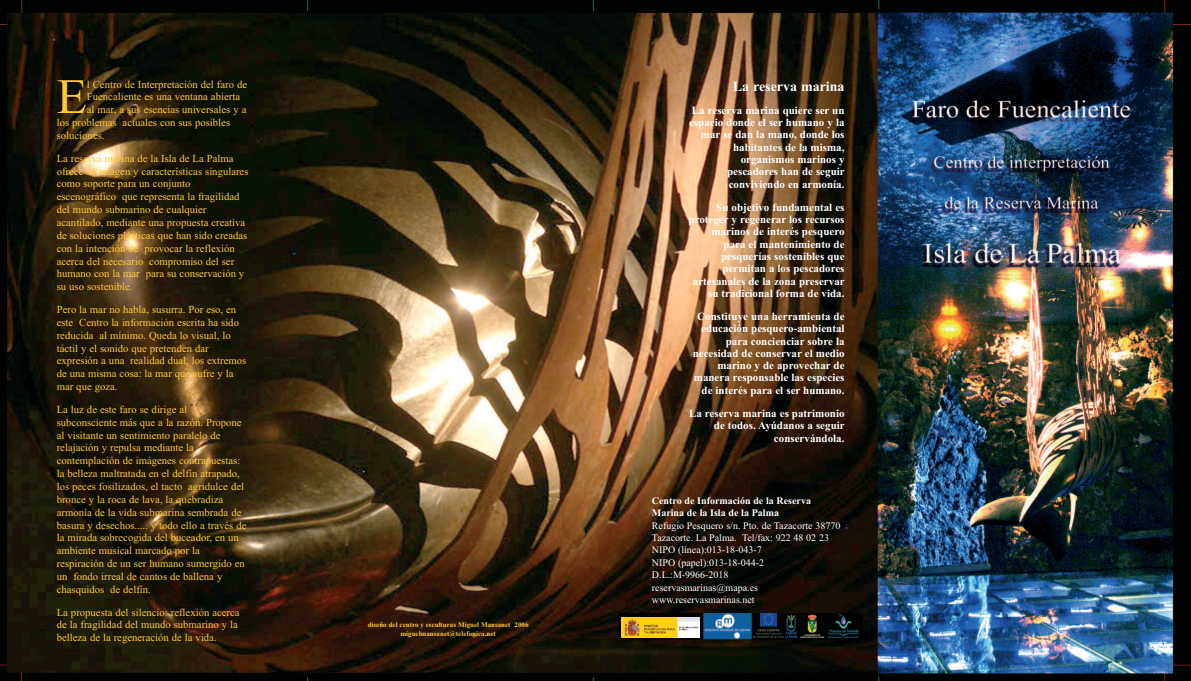
<style>
.page{position:relative;width:1191px;height:681px;background:#fff}
.page>*{position:absolute;margin:0;border:0;box-sizing:border-box;transform-origin:0 0}
.t1{font:49.4px "Times New Roman";color:#ffc938}
.t2{font:700 14px "Times New Roman";color:#fff}
.t3{font:700 11px/12.3px "Times New Roman";color:#fff;text-align:right}
.t4{font:10.7px/12.8px "Times New Roman";color:#ffc938}
.t5{font:10px/12.4px "Times New Roman";color:#fff}
.t6{font:700 10px/12.4px "Times New Roman";color:#fff}
.t7{font:700 7px/8.4px "Times New Roman";color:#ffc938;text-align:center}
</style>
<div class="page">
<img style="left:0;top:0;width:1191px;height:680px">
<img style="left:702px;top:613px;width:159px;height:26px">
<svg style="left:619px;top:613px;width:83px;height:26px"></svg>
<img style="left:621px;top:617px;width:78px;height:20px">
<h1 class="t1" style="left:57px;top:67px;width:32px">E</h1>
<p class="t4" style="left:87px;top:77px;width:162px">l Centro de Interpretación del faro de</p>
<p class="t4" style="left:87px;top:90px;width:155px">Fuencaliente es una ventana abierta</p>
<p class="t4" style="left:87px;top:103px;width:161px">al mar, a sus esencias universales y a</p>
<p class="t4" style="left:57px;top:116px;width:175px">los problemas actuales con sus posibles</p>
<p class="t4" style="left:57px;top:129px;width:49px">soluciones.</p>
<p class="t4" style="left:57px;top:151px;width:193px">La reserva marina de la Isla de La Palma ofrece su imagen y características singulares como soporte para un conjunto escenográfico que representa la fragilidad del mundo submarino de cualquier acantilado, mediante una propuesta creativa de soluciones plásticas que han sido creadas con la intención de provocar la reflexión acerca del necesario compromiso del ser humano con la mar para su conservación y su uso sostenible.</p>
<p class="t4" style="left:57px;top:303px;width:191px">Pero la mar no habla, susurra. Por eso, en este Centro la información escrita ha sido reducida al mínimo. Queda lo visual, lo táctil y el sonido que pretenden dar expresión a una realidad dual, los extremos de una misma cosa: la mar que sufre y la mar que goza.</p>
<p class="t4" style="left:57px;top:402px;width:191px">La luz de este faro se dirige al subconsciente más que a la razón. Propone al visitante un sentimiento paralelo de relajación y repulsa mediante la contemplación de imágenes contrapuestas: la belleza maltratada en el delfín atrapado, los peces fosilizados, el tacto agridulce del bronce y la roca de lava, la quebradiza armonía de la vida submarina sembrada de basura y desechos..... y todo ello a través de la mirada sobrecogida del buceador, en un ambiente musical marcado por la respiración de un ser humano sumergido en un fondo irreal de cantos de ballena y chasquidos de delfín.</p>
<p class="t4" style="left:57px;top:605px;width:184px">La propuesta del silencio: reflexión acerca de la fragilidad del mundo submarino y la belleza de la regeneración de la vida.</p>
<p class="t7" style="left:368px;top:620px;width:162px">diseño del centro y esculturas Miguel Mansanet 2006 miguelmansanet@telefonica.net</p>
<h2 class="t2" style="left:733px;top:77px;width:113px">La reserva marina</h2>
<p class="t3" style="left:689px;top:104px;width:157px">La reserva marina quiere ser un espacio donde el ser humano y la mar se dan la mano, donde los habitantes de la misma, organismos marinos y pescadores han de seguir conviviendo en armonía.</p>
<p class="t3" style="left:688px;top:200px;width:158px">Su objetivo fundamental es proteger y regenerar los recursos marinos de interés pesquero para el mantenimiento de pesquerías sostenibles que permitan a los pescadores artesanales de la zona preservar su tradicional forma de vida.</p>
<p class="t3" style="left:692px;top:310px;width:153px">Constituye una herramienta de educación pesquero-ambiental para concienciar sobre la necesidad de conservar el medio marino y de aprovechar de manera responsable las especies de interés para el ser humano.</p>
<p class="t3" style="left:689px;top:407px;width:157px">La reserva marina es patrimonio de todos. Ayúdanos a seguir conservándola.</p>
<p class="t6" style="left:652px;top:494px;width:161px">Centro de Información de la Reserva<br>Marina de la Isla de la Palma</p>
<p class="t5" style="left:652px;top:518px;width:190px">Refugio Pesquero s/n. Pto. de Tazacorte 38770<br>Tazacorte. La Palma. Tel/fax: 922 48 02 23<br>NIPO (línea):013-18-043-7<br>NIPO (papel):013-18-044-2<br>D.L.:M-9966-2018<br>reservasmarinas@mapa.es www.reservasmarinas.net</p>
</div>
